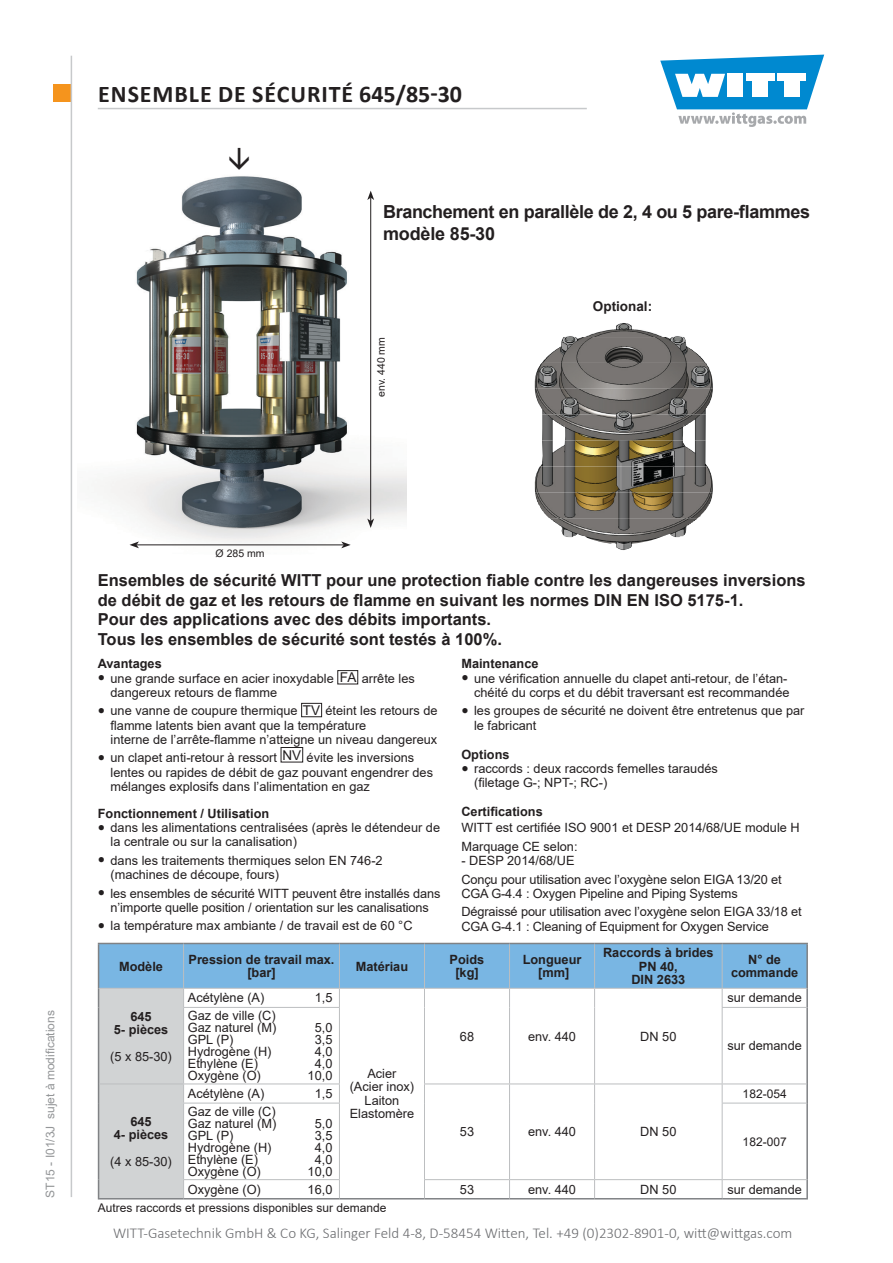
<style>
.page{position:relative;width:893px;height:1263px;background:#fff}
.page>*{position:absolute;margin:0;border:0;box-sizing:border-box;transform-origin:0 0}
.t1{font:700 24px "Calibri";letter-spacing:.04em;color:#231f20}
.Typ_Bez{font:700 18px/21.6px "Arial";letter-spacing:-.02em;color:#231f20}
.Einleitungstext{font:700 16.5px/19.5px "Arial";color:#231f20}
.t2{font:300 15px "Calibri";color:#6b6c6f}
.Typ_Bez-2{font:700 13.5px "Arial";color:#231f20}
.t3{font:13.5px "Arial";color:#231f20}
.Grundtext{font:12.75px/14.2px "Arial";color:#231f20}
.Einleitungstext-2{font:12.75px/13.5px "Arial";color:#231f20}
.Einleitungstext-3{font:700 12.75px/13.5px "Arial";color:#231f20;text-align:center}
.Überschrift{font:700 12.75px "Arial";color:#231f20}
.Überschrift-2{font:12px "Arial";color:#231f20}
.t4{font:12px "Arial";color:#949698}
.Einleitungstext-4{font:12px "Arial";color:#231f20}
.t5{font:10.5px "Arial";color:#231f20}
.s1{font-family:"Bookman Old Style";font-size:12px}
.s2{font-size:13.5px}
</style>
<div class="page">
<div style="left:53px;top:85px;width:17px;height:17px;background:#f5941d"></div>
<svg style="left:660px;top:55px;width:164px;height:72px"></svg>
<hr style="left:71px;top:56px;width:1px;height:1141px;background:#c7c9cb">
<hr style="left:98px;top:108px;width:489px;height:1px;background:#c7c9cb">
<img style="left:100px;top:176px;width:306px;height:373px">
<div style="left:337px;top:670px;width:21px;height:14px;border:1px solid #231f20"></div>
<div style="left:301px;top:703px;width:21px;height:14px;border:1px solid #231f20"></div>
<div style="left:281px;top:747px;width:22px;height:15px;border:1px solid #231f20"></div>
<svg style="left:98px;top:943px;width:710px;height:256px"></svg>
<img style="left:566px;top:323px;width:116px;height:14px">
<img style="left:542px;top:337px;width:164px;height:26px">
<img style="left:534px;top:363px;width:179px;height:52px">
<img style="left:542px;top:415px;width:164px;height:26px">
<img style="left:540px;top:441px;width:167px;height:25px">
<img style="left:534px;top:466px;width:179px;height:52px">
<img style="left:549px;top:518px;width:149px;height:26px">
<img style="left:616px;top:544px;width:16px;height:6px">
<hr style="left:137px;top:544px;width:207px;height:1px;background:#231f20">
<svg style="left:341px;top:541px;width:10px;height:7px"></svg>
<svg style="left:130px;top:541px;width:9px;height:7px"></svg>
<hr style="left:370px;top:198px;width:1px;height:323px;background:#231f20">
<svg style="left:367px;top:191px;width:7px;height:9px"></svg>
<svg style="left:367px;top:518px;width:7px;height:10px"></svg>
<h1 class="t1" style="left:98px;top:77px;width:365px">ENSEMBLE DE SÉCURITÉ 645/85-30</h1>
<p class="Typ_Bez" style="left:383px;top:201px;width:428px">Branchement en parallèle de 2, 4 ou 5 pare-flammes modèle 85-30</p>
<p class="t5" style="left:374px;top:397px;width:61px;rotate:-90deg">env. 440 mm</p>
<p class="Typ_Bez-2" style="left:593px;top:297px;width:61px">Optional:</p>
<p class="t4" style="left:42px;top:1197px;width:189px;rotate:-90deg">ST15 - I01/3J sujet à modifications</p>
<p class="t5" style="left:216px;top:546px;width:51px">Ø 285 mm</p>
<p class="Einleitungstext" style="left:98px;top:571px;width:709px">Ensembles de sécurité WITT pour une protection fiable contre les dangereuses inversions de débit de gaz et les retours de flamme en suivant les normes DIN EN ISO 5175-1.<br>Pour des applications avec des débits importants.<br>Tous les ensembles de sécurité sont testés à 100%.</p>
<p class="Überschrift" style="left:98px;top:655px;width:66px">Avantages</p>
<p class="Grundtext" style="left:98px;top:671px;width:318px"><span class="s1">●</span> une grande surface en acier inoxydable <span class="s2">FA</span> arrête les</p>
<p class="Grundtext" style="left:111px;top:685px;width:168px">dangereux retours de flamme</p>
<p class="Grundtext" style="left:111px;top:704px;width:328px;text-indent:-13px"><span class="s1">●</span> une vanne de coupure thermique <span class="s2">TV</span> éteint les retours de flamme latents bien avant que la température<br>interne de l’arrête-flamme n’atteigne un niveau dangereux</p>
<p class="Grundtext" style="left:98px;top:751px;width:181px"><span class="s1">●</span> un clapet anti-retour à ressort</p>
<p class="t3" style="left:282px;top:746px;width:20px">NV</p>
<p class="Überschrift" style="left:461px;top:655px;width:79px">Maintenance</p>
<p class="Grundtext" style="left:461px;top:671px;width:330px;text-align:right"><span class="s1">●</span> une vérification annuelle du clapet anti-retour, de l’étan&shy;chéité du corps et du débit traversant est recommandée</p>
<p class="Grundtext" style="left:474px;top:704px;width:332px;text-indent:-13px"><span class="s1">●</span> les groupes de sécurité ne doivent être entretenus que par le fabricant</p>
<p class="Überschrift" style="left:461px;top:745px;width:50px">Options</p>
<p class="Grundtext" style="left:474px;top:761px;width:245px;text-indent:-13px"><span class="s1">●</span> raccords : deux raccords femelles taraudés (filetage G-; NPT-; RC-)</p>
<p class="Überschrift" style="left:461px;top:802px;width:83px">Certifications</p>
<p class="Grundtext" style="left:461px;top:821px;width:340px">WITT est certifiée ISO 9001 et DESP 2014/68/UE module H</p>
<p class="Grundtext" style="left:461px;top:839px;width:118px">Marquage CE selon:</p>
<p class="Grundtext" style="left:461px;top:853px;width:115px">- DESP 2014/68/UE</p>
<p class="Grundtext" style="left:461px;top:872px;width:322px">Conçu pour utilisation avec l’oxygène selon EIGA 13/20 et<br>CGA G-4.4 : Oxygen Pipeline and Piping Systems</p>
<p class="Grundtext" style="left:461px;top:905px;width:342px">Dégraissé pour utilisation avec l’oxygène selon EIGA 33/18 et<br>CGA G-4.1 : Cleaning of Equipment for Oxygen Service</p>
<p class="Grundtext" style="left:111px;top:751px;width:324px;text-indent:196px">évite les inversions lentes ou rapides de débit de gaz pouvant engendrer des mélanges explosifs dans l’alimentation en gaz</p>
<p class="Überschrift" style="left:98px;top:804px;width:173px">Fonctionnement / Utilisation</p>
<p class="Grundtext" style="left:111px;top:820px;width:331px;text-indent:-13px"><span class="s1">●</span> dans les alimentations centralisées (après le détendeur de la centrale ou sur la canalisation)</p>
<p class="Grundtext" style="left:111px;top:853px;width:274px;text-indent:-13px"><span class="s1">●</span> dans les traitements thermiques selon EN 746-2 (machines de découpe, fours)</p>
<p class="Grundtext" style="left:98px;top:886px;width:344px;text-align:center"><span class="s1">●</span> les ensembles de sécurité WITT peuvent être installés dans n’importe quelle position / orientation sur les canalisations</p>
<p class="Grundtext" style="left:98px;top:919px;width:316px"><span class="s1">●</span> la température max ambiante / de travail est de 60 °C</p>
<p class="Einleitungstext-3" style="left:119px;top:959px;width:45px">Modèle</p>
<p class="Einleitungstext-3" style="left:189px;top:953px;width:147px">Pression de travail max. [bar]</p>
<p class="Einleitungstext-3" style="left:356px;top:959px;width:54px">Matériau</p>
<p class="Einleitungstext-3" style="left:450px;top:953px;width:36px">Poids [kg]</p>
<p class="Einleitungstext-3" style="left:523px;top:953px;width:60px">Longueur [mm]</p>
<p class="Einleitungstext-3" style="left:603px;top:946px;width:112px">Raccords à brides<br>PN 40,<br>DIN 2633</p>
<p class="Einleitungstext-3" style="left:731px;top:953px;width:69px">N° de commande</p>
<p class="Einleitungstext-3" style="left:114px;top:1009px;width:56px">645<br>5- pièces</p>
<p class="Einleitungstext-2" style="left:110px;top:1050px;width:63px">(5 x 85-30)</p>
<p class="Einleitungstext-2" style="left:188px;top:991px;width:78px">Acétylène (A)</p>
<p class="Einleitungstext-2" style="left:315px;top:991px;width:19px">1,5</p>
<p class="Grundtext" style="left:727px;top:991px;width:76px">sur demande</p>
<p class="Einleitungstext-2" style="left:188px;top:1010px;width:90px;line-height:12px">Gaz de ville (C)<br>Gaz naturel (M)</p>
<p class="Einleitungstext-2" style="left:315px;top:1021px;width:19px">5,0</p>
<p class="Einleitungstext-2" style="left:460px;top:1029px;width:16px">68</p>
<p class="Einleitungstext-2" style="left:528px;top:1029px;width:49px">env. 440</p>
<p class="Einleitungstext-2" style="left:640px;top:1029px;width:38px">DN 50</p>
<p class="Einleitungstext-2" style="left:188px;top:1033px;width:47px">GPL (P)</p>
<p class="Einleitungstext-2" style="left:315px;top:1033px;width:19px">3,5</p>
<p class="Einleitungstext-2" style="left:188px;top:1045px;width:85px">Hydrogène (H)</p>
<p class="Einleitungstext-2" style="left:315px;top:1045px;width:19px">4,0</p>
<p class="Einleitungstext-2" style="left:188px;top:1057px;width:72px">Ethylène (E)</p>
<p class="Einleitungstext-2" style="left:315px;top:1057px;width:19px">4,0</p>
<p class="Einleitungstext-2" style="left:188px;top:1069px;width:74px">Oxygène (O)</p>
<p class="Einleitungstext-2" style="left:308px;top:1069px;width:26px">10,0</p>
<p class="Grundtext" style="left:727px;top:1039px;width:76px">sur demande</p>
<p class="Einleitungstext-2" style="left:350px;top:1066px;width:66px;text-align:center">Acier (Acier inox)<br>Laiton<br>Elastomère</p>
<p class="Einleitungstext-2" style="left:188px;top:1087px;width:78px">Acétylène (A)</p>
<p class="Einleitungstext-2" style="left:315px;top:1087px;width:19px">1,5</p>
<p class="Einleitungstext-4" style="left:743px;top:1085px;width:46px">182-054</p>
<p class="Einleitungstext-2" style="left:188px;top:1105px;width:90px;line-height:12px">Gaz de ville (C)<br>Gaz naturel (M)</p>
<p class="Einleitungstext-3" style="left:114px;top:1115px;width:56px">645<br>4- pièces</p>
<p class="Einleitungstext-2" style="left:110px;top:1155px;width:63px">(4 x 85-30)</p>
<p class="Einleitungstext-2" style="left:315px;top:1117px;width:19px">5,0</p>
<p class="Einleitungstext-2" style="left:460px;top:1125px;width:16px">53</p>
<p class="Einleitungstext-2" style="left:528px;top:1125px;width:49px">env. 440</p>
<p class="Einleitungstext-2" style="left:640px;top:1125px;width:38px">DN 50</p>
<p class="Einleitungstext-2" style="left:188px;top:1129px;width:47px">GPL (P)</p>
<p class="Einleitungstext-2" style="left:315px;top:1129px;width:19px">3,5</p>
<p class="Einleitungstext-2" style="left:188px;top:1141px;width:85px">Hydrogène (H)</p>
<p class="Einleitungstext-2" style="left:315px;top:1141px;width:19px">4,0</p>
<p class="Einleitungstext-2" style="left:188px;top:1153px;width:72px">Ethylène (E)</p>
<p class="Einleitungstext-2" style="left:315px;top:1153px;width:19px">4,0</p>
<p class="Einleitungstext-2" style="left:188px;top:1165px;width:74px">Oxygène (O)</p>
<p class="Einleitungstext-2" style="left:308px;top:1165px;width:26px">10,0</p>
<p class="Einleitungstext-4" style="left:743px;top:1133px;width:46px">182-007</p>
<p class="Einleitungstext-2" style="left:188px;top:1182px;width:74px">Oxygène (O)</p>
<p class="Einleitungstext-2" style="left:308px;top:1182px;width:26px">16,0</p>
<p class="Einleitungstext-2" style="left:460px;top:1182px;width:16px">53</p>
<p class="Einleitungstext-2" style="left:528px;top:1182px;width:49px">env. 440</p>
<p class="Einleitungstext-2" style="left:640px;top:1182px;width:38px">DN 50</p>
<p class="Grundtext" style="left:727px;top:1182px;width:76px">sur demande</p>
<p class="Überschrift-2" style="left:98px;top:1199px;width:290px">Autres raccords et pressions disponibles sur demande</p>
<p class="t2" style="left:113px;top:1224px;width:681px">WITT-Gasetechnik GmbH &amp; Co KG, Salinger Feld 4-8, D-58454 Witten, Tel. +49 (0)2302-8901-0, witt@wittgas.com</p>
</div>
